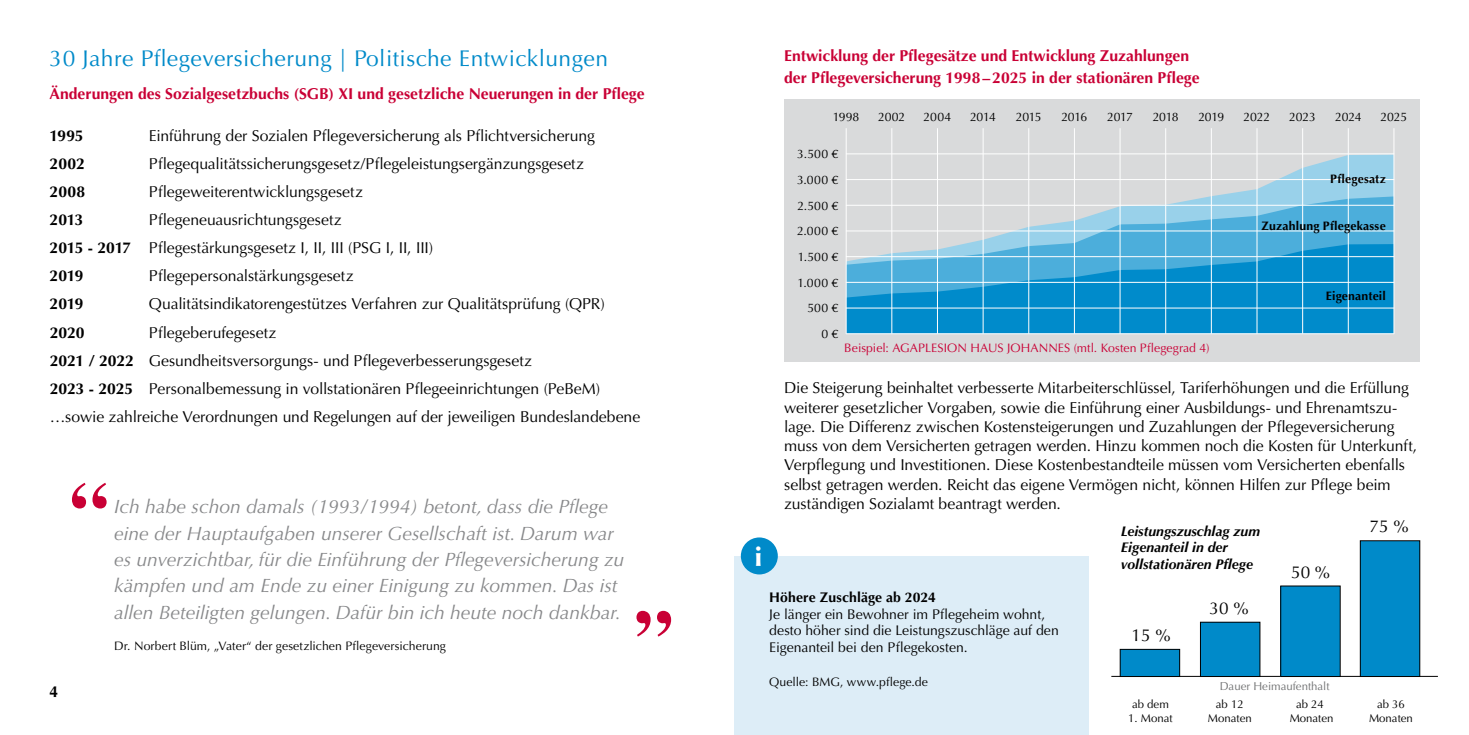
<style>
.page{position:relative;width:1469px;height:735px;background:#fff}
.page>*{position:absolute;margin:0;border:0;box-sizing:border-box;transform-origin:0 0}
.t1{font:900 26.25px "Optima LT Pro";color:#fff}
.t2{font:22.75px "Optima LT Pro";letter-spacing:.02em;color:#008ac9}
.t3{font:italic 19.25px/26.2px "Optima LT Pro";color:#87888a}
.t4{font:17.15px "Optima LT Pro";color:#000}
.t5{font:15.75px/19.2px "Optima LT Pro";letter-spacing:-.005em;color:#000}
.t6{font:700 15.75px/21.3px "Optima LT Pro";color:#c90035}
.t7{font:700 15.75px "Optima LT Pro";color:#000}
.t8{font:14px/16.8px "Optima LT Pro";letter-spacing:-.005em;color:#000}
.t9{font:italic 700 14px/16.8px "Optima LT Pro";color:#000}
.t10{font:700 14px "Optima LT Pro";letter-spacing:.01em;color:#000}
.t11{font:12.25px "Optima LT Pro";color:#000}
.t12{font:12.25px "Optima LT Pro";letter-spacing:.005em;color:#c90035}
.t13{font:700 12.25px "Optima LT Pro";letter-spacing:.015em;color:#000}
.t14{font:12.25px/25.7px "Optima LT Pro";letter-spacing:.03em;color:#000;text-align:right}
.t15{font:11.38px/13.7px "Optima LT Pro";color:#000;text-align:center}
.t16{font:11.38px "Optima LT Pro";color:#707172}
.s1{font-weight:700}
</style>
<div class="page">
<svg style="left:636px;top:610px;width:35px;height:26px"></svg>
<svg style="left:72px;top:482px;width:35px;height:26px"></svg>
<hr style="left:1111px;top:675px;width:326px;height:1px;background:#000">
<div style="left:1120px;top:649px;width:59px;height:27px;background:#008ac9"></div>
<div style="left:1120px;top:649px;width:59px;height:27px;border:1px solid #000"></div>
<div style="left:1200px;top:622px;width:59px;height:54px;background:#008ac9"></div>
<div style="left:1200px;top:621px;width:60px;height:55px;border:1px solid #000"></div>
<div style="left:1280px;top:585px;width:60px;height:91px;background:#008ac9"></div>
<div style="left:1280px;top:585px;width:60px;height:91px;border:1px solid #000"></div>
<div style="left:1360px;top:540px;width:59px;height:136px;background:#008ac9"></div>
<div style="left:1360px;top:540px;width:59px;height:136px;border:1px solid #000"></div>
<div style="left:734px;top:556px;width:355px;height:178px;background:#ddedf7"></div>
<div style="left:741px;top:537px;width:36px;height:37px;background:#008ac9;border-radius:50%"></div>
<div style="left:784px;top:99px;width:635px;height:263px;background:#d9dadb"></div>
<svg style="left:847px;top:154px;width:546px;height:42px"></svg>
<svg style="left:847px;top:196px;width:546px;height:48px"></svg>
<svg style="left:847px;top:244px;width:546px;height:89px;background:#2099d1"></svg>
<hr style="left:846px;top:128px;width:1px;height:205px;background:#fff">
<hr style="left:891px;top:128px;width:1px;height:205px;background:#fff">
<hr style="left:937px;top:128px;width:1px;height:205px;background:#fff">
<hr style="left:982px;top:128px;width:1px;height:205px;background:#fff">
<hr style="left:1028px;top:128px;width:1px;height:205px;background:#fff">
<hr style="left:1074px;top:128px;width:1px;height:205px;background:#fff">
<hr style="left:1119px;top:128px;width:1px;height:205px;background:#fff">
<hr style="left:1165px;top:128px;width:1px;height:205px;background:#fff">
<hr style="left:1211px;top:128px;width:1px;height:205px;background:#fff">
<hr style="left:1256px;top:128px;width:1px;height:205px;background:#fff">
<hr style="left:1302px;top:128px;width:1px;height:205px;background:#fff">
<hr style="left:1347px;top:128px;width:1px;height:205px;background:#fff">
<hr style="left:1393px;top:128px;width:1px;height:205px;background:#fff">
<hr style="left:846px;top:333px;width:548px;height:1px;background:#fff">
<hr style="left:846px;top:307px;width:548px;height:1px;background:#fff">
<hr style="left:846px;top:282px;width:548px;height:1px;background:#fff">
<hr style="left:846px;top:256px;width:548px;height:1px;background:#fff">
<hr style="left:846px;top:230px;width:548px;height:1px;background:#fff">
<hr style="left:846px;top:205px;width:548px;height:1px;background:#fff">
<hr style="left:846px;top:179px;width:548px;height:1px;background:#fff">
<hr style="left:846px;top:153px;width:548px;height:1px;background:#fff">
<h2 class="t2" style="left:50px;top:44px;width:560px">30 Jahre Pflegeversicherung | Politische Entwicklungen</h2>
<p class="t6" style="left:50px;top:82px;width:596px">Änderungen des Sozialgesetzbuchs (SGB) XI und gesetzliche Neuerungen in der Pflege</p>
<p class="t7" style="left:50px;top:125px;width:36px">1995</p>
<p class="t5" style="left:149px;top:126px;width:447px">Einführung der Sozialen Pflegeversicherung als Pflichtversicherung</p>
<p class="t7" style="left:50px;top:153px;width:37px">2002</p>
<p class="t5" style="left:149px;top:154px;width:436px">Pflegequalitätssicherungsgesetz/Pflegeleistungsergänzungsgesetz</p>
<p class="t7" style="left:50px;top:181px;width:37px">2008</p>
<p class="t5" style="left:149px;top:182px;width:215px">Pflegeweiterentwicklungsgesetz</p>
<p class="t7" style="left:50px;top:209px;width:35px">2013</p>
<p class="t5" style="left:50px;top:206px;width:385px;line-height:28.2px;text-indent:99px">Pflegeneuausrichtungsgesetz<br><span class="s1">2015 - 2017</span> Pflegestärkungsgesetz I, II, III (PSG I, II, III)<br><span class="s1">2019</span></p>
<p class="t5" style="left:149px;top:266px;width:206px">Pflegepersonalstärkungsgesetz</p>
<p class="t7" style="left:50px;top:294px;width:35px">2019</p>
<p class="t5" style="left:149px;top:294px;width:457px">Qualitätsindikatorengestützes Verfahren zur Qualitätsprüfung (QPR)</p>
<p class="t7" style="left:50px;top:322px;width:36px">2020</p>
<p class="t5" style="left:50px;top:318px;width:592px;line-height:28.2px;text-indent:99px">Pflegeberufegesetz<br><span class="s1">2021 / 2022</span> Gesundheitsversorgungs- und Pflegeverbesserungsgesetz<br><span class="s1">2023 - 2025</span> Personalbemessung in vollstationären Pflegeeinrichtungen (PeBeM) …sowie zahlreiche Verordnungen und Regelungen auf der jeweiligen Bundeslandebene</p>
<p class="t7" style="left:50px;top:681px;width:10px">4</p>
<p class="t3" style="left:114px;top:493px;width:511px">Ich habe schon damals (1993/1994) betont, dass die Pflege eine der Hauptaufgaben unserer Gesellschaft ist. Darum war es unverzichtbar, für die Einführung der Pflegeversicherung zu kämpfen und am Ende zu einer Einigung zu kommen. Das ist allen Beteiligten gelungen. Dafür bin ich heute noch dankbar.</p>
<p class="t11" style="left:114px;top:638px;width:333px">Dr. Norbert Blüm, „Vater“ der gesetzlichen Pflegeversicherung</p>
<p class="t6" style="left:784px;top:45px;width:417px">Entwicklung der Pflegesätze und Entwicklung Zuzahlungen der Pflegeversicherung 1998–2025 in der stationären Pflege</p>
<p class="t11" style="left:832px;top:109px;width:28px">1998</p>
<p class="t11" style="left:878px;top:109px;width:29px">2002</p>
<p class="t11" style="left:923px;top:109px;width:29px">2004</p>
<p class="t11" style="left:970px;top:109px;width:28px">2014</p>
<p class="t11" style="left:1015px;top:109px;width:27px">2015</p>
<p class="t11" style="left:1061px;top:109px;width:28px">2016</p>
<p class="t11" style="left:1107px;top:109px;width:27px">2017</p>
<p class="t11" style="left:1152px;top:109px;width:28px">2018</p>
<p class="t11" style="left:1198px;top:109px;width:27px">2019</p>
<p class="t11" style="left:1243px;top:109px;width:28px">2022</p>
<p class="t11" style="left:1289px;top:109px;width:28px">2023</p>
<p class="t11" style="left:1335px;top:109px;width:28px">2024</p>
<p class="t11" style="left:1380px;top:109px;width:28px">2025</p>
<p class="t11" style="left:797px;top:146px;width:43px">3.500 €</p>
<p class="t11" style="left:797px;top:172px;width:43px">3.000 €</p>
<p class="t11" style="left:797px;top:197px;width:43px">2.500 €</p>
<p class="t11" style="left:797px;top:223px;width:43px">2.000 €</p>
<p class="t14" style="left:797px;top:244px;width:42px">1.500 €<br>1.000 €<br>500 €<br>0 €</p>
<p class="t12" style="left:844px;top:340px;width:367px">Beispiel: AGAPLESION HAUS JOHANNES (mtl. Kosten Pflegegrad 4)</p>
<p class="t13" style="left:1330px;top:171px;width:57px">Pflegesatz</p>
<p class="t13" style="left:1261px;top:218px;width:126px">Zuzahlung Pflegekasse</p>
<p class="t13" style="left:1325px;top:288px;width:61px">Eigenanteil</p>
<h1 class="t1" style="left:754px;top:540px;width:9px">i</h1>
<p class="t5" style="left:784px;top:378px;width:634px">Die Steigerung beinhaltet verbesserte Mitarbeiterschlüssel, Tariferhöhungen und die Erfüllung weiterer gesetzlicher Vorgaben, sowie die Einführung einer Ausbildungs- und Ehrenamtszu&shy;lage. Die Differenz zwischen Kostensteigerungen und Zuzahlungen der Pflegeversicherung muss von dem Versicherten getragen werden. Hinzu kommen noch die Kosten für Unterkunft, Verpflegung und Investitionen. Diese Kostenbestandteile müssen vom Versicherten ebenfalls selbst getragen werden. Reicht das eigene Vermögen nicht, können Hilfen zur Pflege beim zuständigen Sozialamt beantragt werden.</p>
<p class="t10" style="left:769px;top:587px;width:168px">Höhere Zuschläge ab 2024</p>
<p class="t8" style="left:769px;top:605px;width:291px">Je länger ein Bewohner im Pflegeheim wohnt, desto höher sind die Leistungszuschläge auf den<br>Eigenanteil bei den Pflegekosten.</p>
<p class="t11" style="left:769px;top:673px;width:160px">Quelle: BMG, www.pflege.de</p>
<p class="t9" style="left:1120px;top:522px;width:141px">Leistungszuschlag zum<br>Eigenanteil in der</p>
<p class="t9" style="left:1120px;top:555px;width:134px">vollstationären Pflege</p>
<p class="t4" style="left:1131px;top:624px;width:41px">15 %</p>
<p class="t4" style="left:1209px;top:597px;width:41px">30 %</p>
<p class="t4" style="left:1291px;top:561px;width:41px">50 %</p>
<p class="t15" style="left:1132px;top:697px;width:38px">ab dem</p>
<p class="t15" style="left:1128px;top:710px;width:46px">1. Monat</p>
<p class="t16" style="left:1219px;top:679px;width:111px">Dauer Heimaufenthalt</p>
<p class="t15" style="left:1207px;top:697px;width:45px">ab 12<br>Monaten</p>
<p class="t15" style="left:1289px;top:697px;width:45px">ab 24<br>Monaten</p>
<p class="t4" style="left:1369px;top:515px;width:41px">75 %</p>
<p class="t15" style="left:1368px;top:697px;width:45px">ab 36<br>Monaten</p>
</div>
